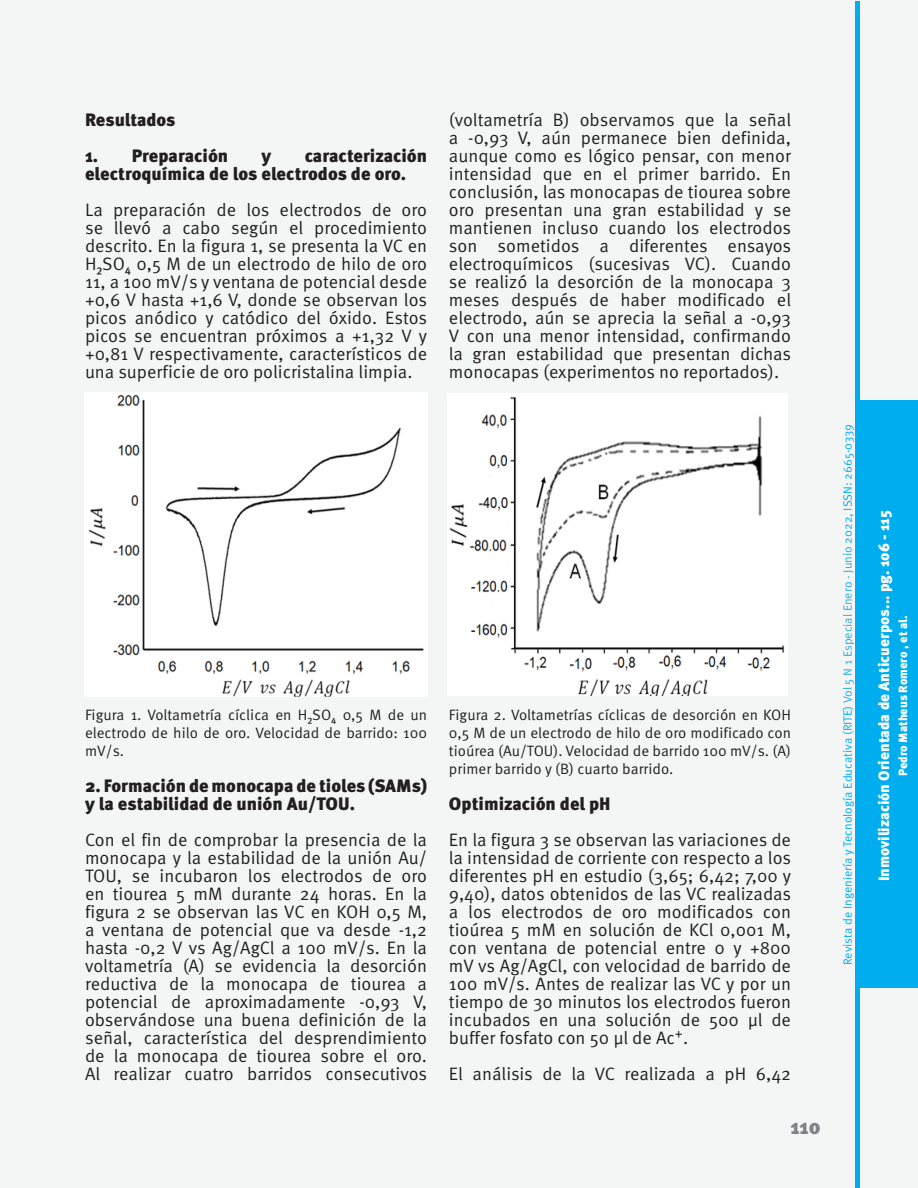
<style>
.page{position:relative;width:918px;height:1188px;background:#f4f6f6}
.page>*{position:absolute;margin:0;border:0;box-sizing:border-box;transform-origin:0 0}
.t1{font:900 21px "Meta Pro";color:#808285}
.txt{font:18px/18px "Meta Pro";color:#231f20;text-align:justify}
.txt-2{font:900 18px/18px "Meta Pro";color:#231f20}
.Pie_Imagen{font:15px/18px "Meta Pro";color:#231f20;text-align:justify}
.t2{font:900 15px "Meta Pro";color:#fff}
.t3{font:12px "Meta Pro";color:#00aeef}
.t4{font:900 12px "Meta Pro";color:#fff}
.s1{color:#29abe2}
</style>
<div class="page">
<div style="left:859px;top:400px;width:59px;height:588px;background:#00aeef"></div>
<hr style="left:855px;top:2px;width:4px;height:1186px;background:#00aeef">
<img style="left:84px;top:393px;width:343px;height:304px">
<img style="left:448px;top:393px;width:339px;height:303px">
<p class="txt-2" style="left:85px;top:111px;width:92px">Resultados</p>
<p class="txt-2" style="left:85px;top:147px;width:145px">1. Preparación</p>
<p class="txt-2" style="left:262px;top:147px;width:11px">y</p>
<p class="txt-2" style="left:85px;top:147px;width:344px;text-indent:220px">caracterización electroquímica de los electrodos de oro.</p>
<p class="txt" style="left:85px;top:201px;width:344px">La preparación de los electrodos de oro se llevó a cabo según el procedimiento descrito. En la figura 1, se presenta la VC en H₂SO₄ 0,5 M de un electrodo de hilo de oro 11, a 100 mV/s y ventana de potencial desde +0,6 V hasta +1,6 V, donde se observan los picos anódico y catódico del óxido. Estos picos se encuentran próximos a +1,32 V y +0,81 V respectivamente, característicos de una superficie de oro policristalina limpia.</p>
<p class="txt" style="left:449px;top:111px;width:344px">(voltametría B) observamos que la señal a -0,93 V, aún permanece bien definida, aunque como es lógico pensar, con menor intensidad que en el primer barrido. En conclusión, las monocapas de tiourea sobre oro presentan una gran estabilidad y se mantienen incluso cuando los electrodos son sometidos a diferentes ensayos electroquímicos (sucesivas VC). Cuando se realizó la desorción de la monocapa 3 meses después de haber modificado el electrodo, aún se aprecia la señal a -0,93<br>V con una menor intensidad, confirmando la gran estabilidad que presentan dichas monocapas (experimentos no reportados).</p>
<p class="Pie_Imagen" style="left:85px;top:706px;width:344px">Figura 1. Voltametría cíclica en H₂SO₄ 0,5 M de un electrodo de hilo de oro. Velocidad de barrido: 100 mV/s.</p>
<p class="txt-2" style="left:85px;top:777px;width:344px">2. Formación de monocapa de tioles (SAMs) y la estabilidad de unión Au/TOU.</p>
<p class="txt" style="left:85px;top:831px;width:344px">Con el fin de comprobar la presencia de la monocapa y la estabilidad de la unión Au/ TOU, se incubaron los electrodos de oro en tiourea 5 mM durante 24 horas. En la figura 2 se observan las VC en KOH 0,5 M, a ventana de potencial que va desde -1,2 hasta -0,2 V vs Ag/AgCl a 100 mV/s. En la voltametría (A) se evidencia la desorción reductiva de la monocapa de tiourea a potencial de aproximadamente -0,93 V, observándose una buena definición de la señal, característica del desprendimiento de la monocapa de tiourea sobre el oro.<br>Al realizar cuatro barridos consecutivos</p>
<p class="Pie_Imagen" style="left:449px;top:706px;width:344px">Figura 2. Voltametrías cíclicas de desorción en KOH 0,5 M de un electrodo de hilo de oro modificado con tioúrea (Au/TOU). Velocidad de barrido 100 mV/s. (A) primer barrido y (B) cuarto barrido.</p>
<p class="txt-2" style="left:449px;top:795px;width:163px">Optimización del pH</p>
<p class="txt" style="left:449px;top:831px;width:344px">En la figura 3 se observan las variaciones de la intensidad de corriente con respecto a los diferentes pH en estudio (3,65; 6,42; 7,00 y 9,40), datos obtenidos de las VC realizadas a los electrodos de oro modificados con tioúrea 5 mM en solución de KCl 0,001 M, con ventana de potencial entre 0 y +800 mV vs Ag/AgCl, con velocidad de barrido de 100 mV/s. Antes de realizar las VC y por un tiempo de 30 minutos los electrodos fueron incubados en una solución de 500 μl de buffer fosfato con 50 μl de Ac<sup>+</sup>.</p>
<p class="txt" style="left:449px;top:1065px;width:344px">El análisis de la VC realizada a pH 6,42</p>
<p class="t1" style="left:790px;top:1113px;width:32px">110</p>
<p class="t3" style="left:840px;top:965px;width:543px;rotate:-90deg">Revista de Ingeniería y Tecnología Educativa (RITE) <span class="s1">Vol 5 N 1 Especial Enero - Junio</span> 2022, ISSN: 2665-0339</p>
<p class="t2" style="left:875px;top:881px;width:373px;rotate:-90deg">Inmovilización Orientada de Anticuerpos... pg. 106 - 115</p>
<p class="t4" style="left:895px;top:776px;width:162px;rotate:-90deg">Pedro Matheus Romero , et al.</p>
</div>
